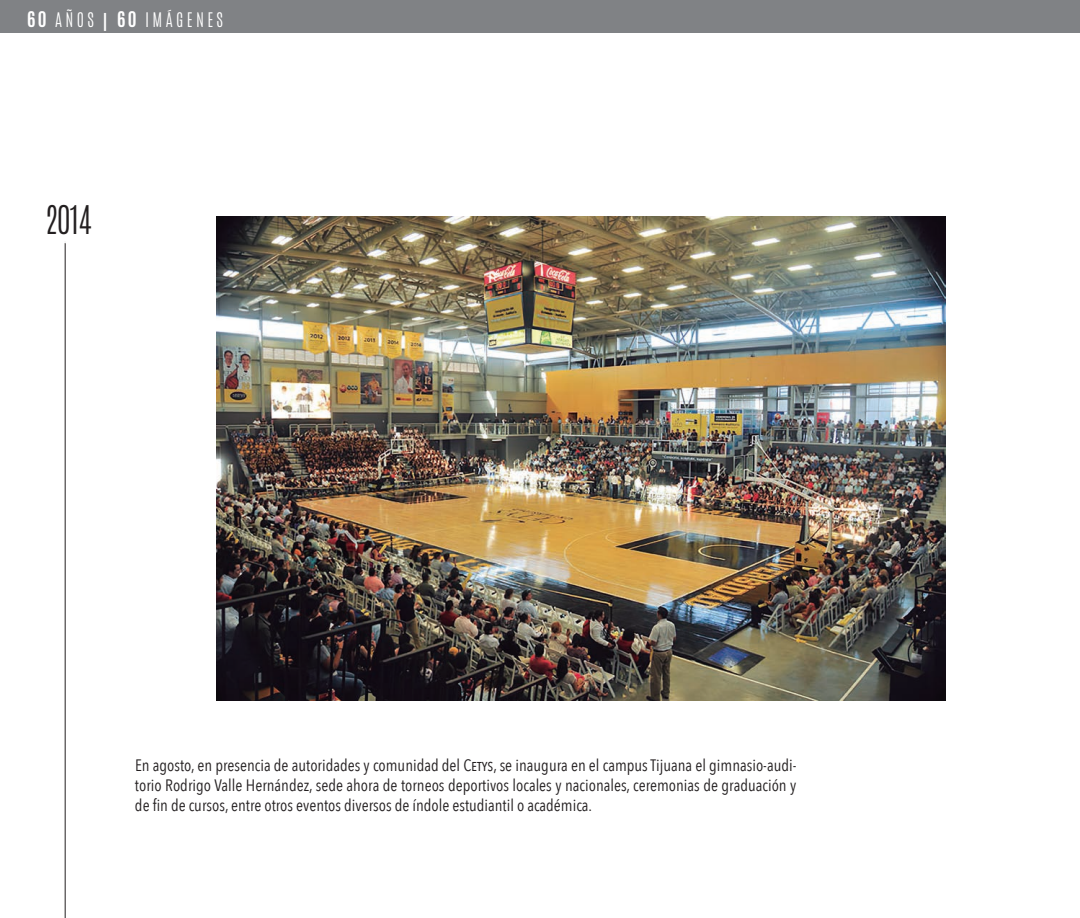
<style>
.page{position:relative;width:1080px;height:918px;background:#fff}
.page>*{position:absolute;margin:0;border:0;box-sizing:border-box;transform-origin:0 0}
.Año{font:300 33px "Antonio";color:#231f20}
.t1{font:300 16.8px "Antonio";letter-spacing:.2em;color:#fff}
.Pie_de_foto{font:16.5px/19.8px "Avenir Next Condensed";color:#231f20;text-align:justify}
.s1{font-weight:700;font-size:18px}
.s2{font-family:"Helvetica Neue";font-weight:700;font-size:18px}
</style>
<div class="page">
<div style="left:0;top:0;width:1080px;height:32px;background:#808285"></div>
<hr style="left:65px;top:243px;width:1px;height:675px;background:#231f20">
<img style="left:216px;top:216px;width:729px;height:484px">
<p class="t1" style="left:27px;top:8px;width:198px"><span class="s1">60</span> AÑOS <span class="s2">|</span> <span class="s1">60</span> IMÁGENES</p>
<p class="Año" style="left:46px;top:197px;width:47px">2014</p>
<p class="Pie_de_foto" style="left:135px;top:755px;width:663px">En agosto, en presencia de autoridades y comunidad del Cetys, se inaugura en el campus Tijuana el gimnasio-audi&shy;torio Rodrigo Valle Hernández, sede ahora de torneos deportivos locales y nacionales, ceremonias de graduación y de fin de cursos, entre otros eventos diversos de índole estudiantil o académica.</p>
</div>
